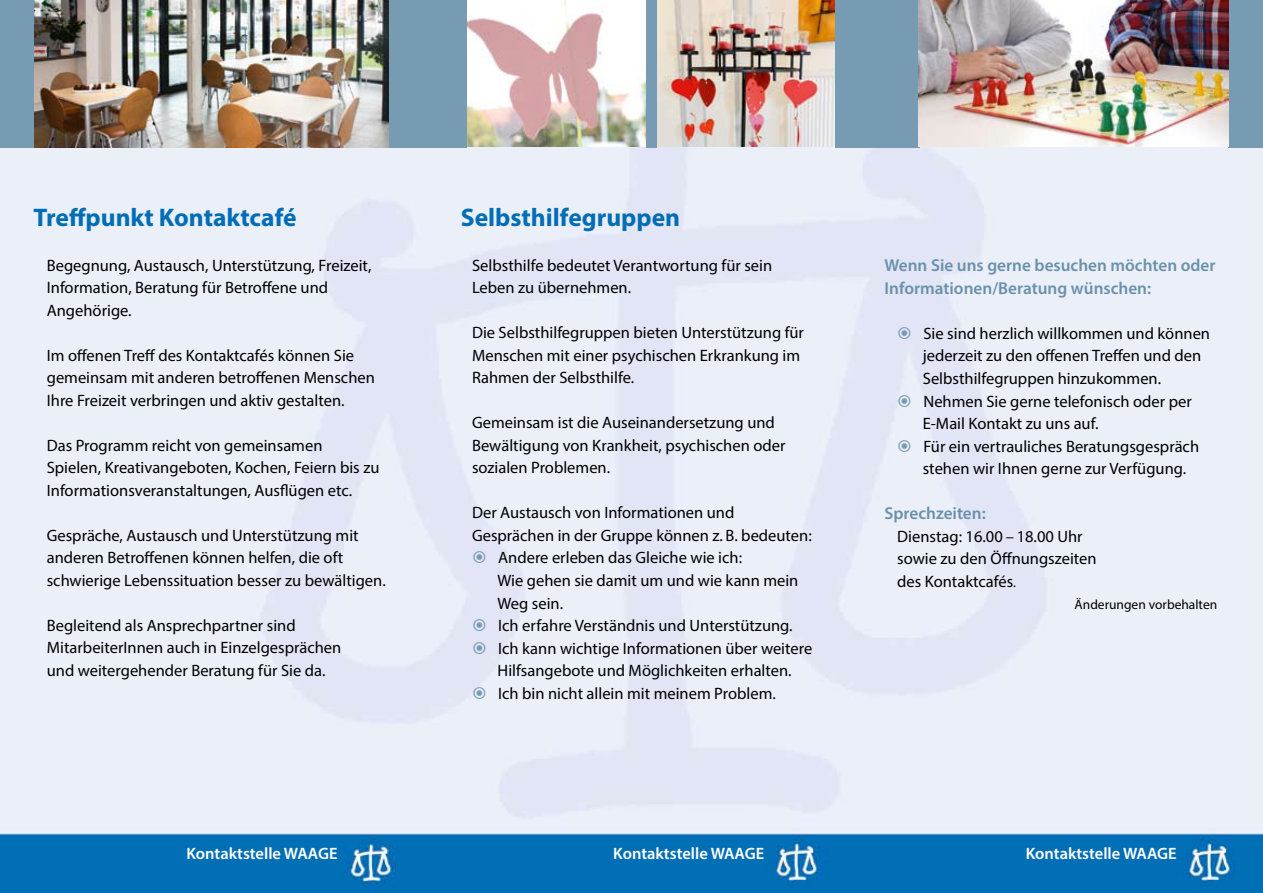
<style>
.page{position:relative;width:1263px;height:893px;background:#fff}
.page>*{position:absolute;margin:0;border:0;box-sizing:border-box;transform-origin:0 0}
.t1{font:700 25.5px "Myriad Pro";color:#006db6}
.t2{font:600 17.25px/22.5px "Myriad Pro";color:#6991ac}
.t3{font:16.5px/22.5px "Myriad Pro";color:#000}
.t4{font:600 16.5px "Myriad Pro";color:#fff}
.t5{font:13.5px "Myriad Pro";color:#000}
.s1{font-size:13.5px}
</style>
<div class="page">
<img style="left:0;top:147px;width:1263px;height:746px">
<div style="left:0;top:0;width:34px;height:147px;background:#789bb4"></div>
<img style="left:34px;top:0;width:355px;height:147px">
<img style="left:657px;top:0;width:178px;height:147px">
<div style="left:1229px;top:0;width:34px;height:147px;background:#789bb4"></div>
<img style="left:466px;top:0;width:180px;height:147px">
<div style="left:835px;top:0;width:84px;height:147px;background:#789bb4"></div>
<div style="left:389px;top:0;width:77px;height:147px;background:#789bb4"></div>
<img style="left:919px;top:0;width:310px;height:147px">
<div style="left:646px;top:0;width:11px;height:147px;background:#789bb4"></div>
<svg style="left:473px;top:551px;width:12px;height:12px"></svg>
<svg style="left:473px;top:619px;width:12px;height:12px"></svg>
<svg style="left:473px;top:641px;width:12px;height:12px"></svg>
<svg style="left:473px;top:686px;width:12px;height:12px"></svg>
<svg style="left:899px;top:327px;width:11px;height:12px"></svg>
<svg style="left:899px;top:394px;width:11px;height:12px"></svg>
<svg style="left:899px;top:439px;width:11px;height:12px"></svg>
<h1 class="t1" style="left:33px;top:201px;width:265px">Treffpunkt Kontaktcafé</h1>
<h1 class="t1" style="left:461px;top:201px;width:221px">Selbsthilfegruppen</h1>
<p class="t3" style="left:47px;top:254px;width:326px">Begegnung, Austausch, Unterstützung, Freizeit,<br>Information, Beratung für Betroffene und<br>Angehörige.</p>
<p class="t3" style="left:47px;top:344px;width:330px">Im offenen Treff des Kontaktcafés können Sie gemeinsam mit anderen betroffenen Menschen<br>Ihre Freizeit verbringen und aktiv gestalten.</p>
<p class="t3" style="left:47px;top:434px;width:334px">Das Programm reicht von gemeinsamen<br>Spielen, Kreativangeboten, Kochen, Feiern bis zu<br>Informationsveranstaltungen, Ausflügen etc.</p>
<p class="t3" style="left:47px;top:524px;width:340px">Gespräche, Austausch und Unterstützung mit anderen Betroffenen können helfen, die oft schwierige Lebenssituation besser zu bewältigen.</p>
<p class="t3" style="left:47px;top:614px;width:296px">Begleitend als Ansprechpartner sind<br>MitarbeiterInnen auch in Einzelgesprächen und weitergehender Beratung für Sie da.</p>
<p class="t3" style="left:472px;top:254px;width:302px">Selbsthilfe bedeutet Verantwortung für sein<br>Leben zu übernehmen.</p>
<p class="t3" style="left:472px;top:321px;width:333px">Die Selbsthilfegruppen bieten Unterstützung für<br>Menschen mit einer psychischen Erkrankung im<br>Rahmen der Selbsthilfe.</p>
<p class="t3" style="left:472px;top:411px;width:315px">Gemeinsam ist die Auseinandersetzung und<br>Bewältigung von Krankheit, psychischen oder sozialen Problemen.</p>
<p class="t3" style="left:472px;top:501px;width:264px">Der Austausch von Informationen und</p>
<p class="t3" style="left:472px;top:524px;width:341px">Gesprächen in der Gruppe können z. B. bedeuten:</p>
<p class="t3" style="left:498px;top:546px;width:245px">Andere erleben das Gleiche wie ich:</p>
<p class="t3" style="left:497px;top:569px;width:302px">Wie gehen sie damit um und wie kann mein</p>
<p class="t3" style="left:497px;top:591px;width:67px">Weg sein.</p>
<p class="t3" style="left:498px;top:614px;width:296px">Ich erfahre Verständnis und Unterstützung.</p>
<p class="t3" style="left:498px;top:636px;width:315px">Ich kann wichtige Informationen über weitere</p>
<p class="t3" style="left:497px;top:659px;width:296px">Hilfsangebote und Möglichkeiten erhalten.</p>
<p class="t3" style="left:498px;top:681px;width:279px">Ich bin nicht allein mit meinem Problem.</p>
<p class="t2" style="left:884px;top:254px;width:333px">Wenn Sie uns gerne besuchen möchten oder<br>Informationen/Beratung wünschen:</p>
<p class="t3" style="left:923px;top:322px;width:289px">Sie sind herzlich willkommen und können jederzeit zu den offenen Treffen und den Selbsthilfegruppen hinzukommen.<br>Nehmen Sie gerne telefonisch oder per E-Mail Kontakt zu uns auf.<br>Für ein vertrauliches Beratungsgespräch stehen wir Ihnen gerne zur Verfügung.</p>
<p class="t2" style="left:884px;top:501px;width:103px">Sprechzeiten:</p>
<p class="t3" style="left:897px;top:524px;width:201px">Dienstag: 16.00 – 18.00 Uhr sowie zu den Öffnungszeiten des Kontaktcafés<span class="s1">.</span></p>
<p class="t5" style="left:1075px;top:596px;width:144px">Änderungen vorbehalten</p>
<p class="t4" style="left:187px;top:842px;width:152px">Kontaktstelle WAAGE</p>
<p class="t4" style="left:613px;top:842px;width:152px">Kontaktstelle WAAGE</p>
<p class="t4" style="left:1026px;top:842px;width:152px">Kontaktstelle WAAGE</p>
</div>
